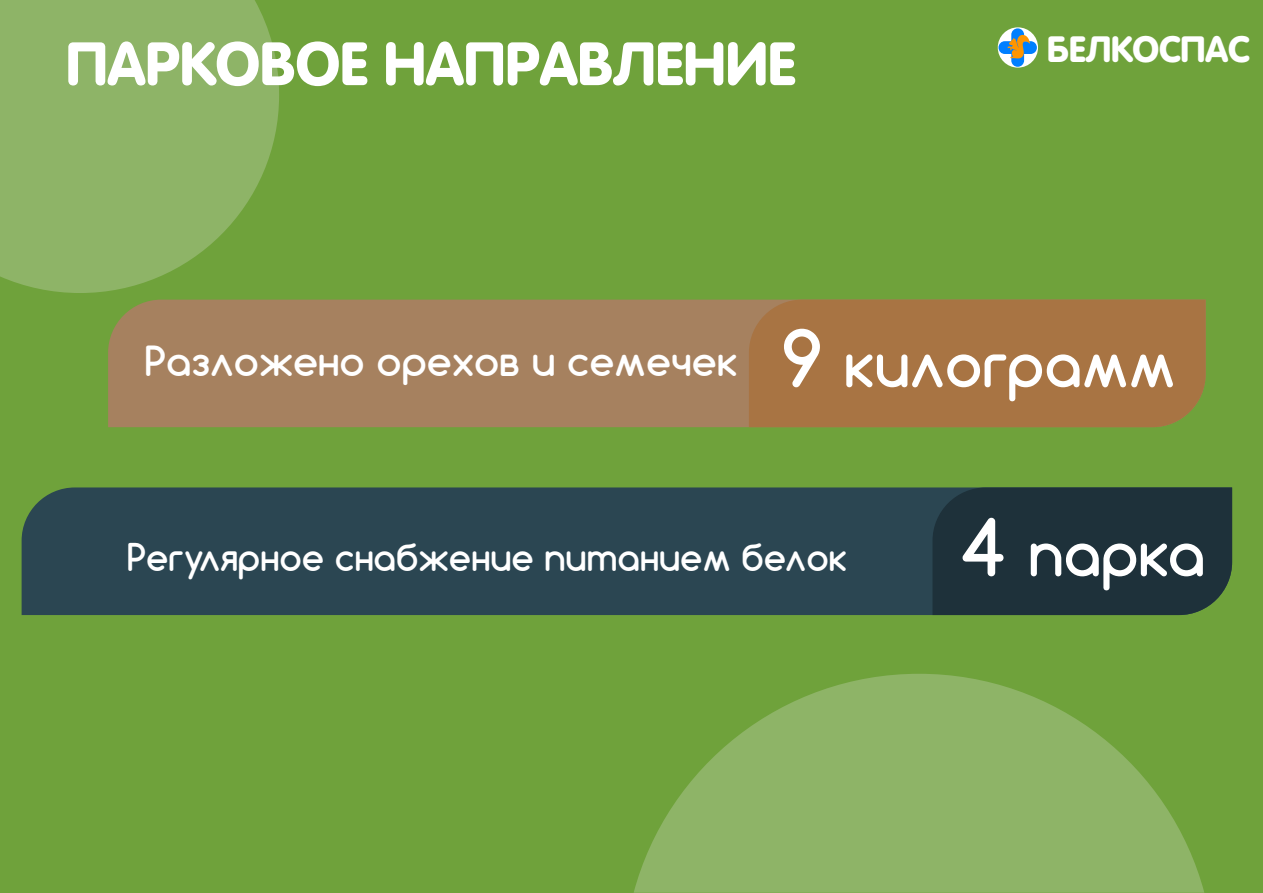
<style>
.page{position:relative;width:1263px;height:893px;background:#6fa23b}
.page>*{position:absolute;margin:0;border:0;box-sizing:border-box;transform-origin:0 0}
.t1{font:700 60px "VAG World";color:#fff}
.t2{font:700 60px "Comfortaa";color:#fff}
.t3{font:700 39px "Comfortaa";color:#fff}
.t4{font:700 36px "Comfortaa";color:#fff}
.t5{font:700 36px "VAG World";color:#fff}
.s1{font-size:75px}
</style>
<div class="page">
<svg style="left:634px;top:674px;width:570px;height:219px;fill:#8eb467"></svg>
<svg style="left:0;top:0;width:279px;height:293px;background:#8ab161"></svg>
<svg style="left:998px;top:27px;width:40px;height:41px"></svg>
<svg style="left:1011px;top:28px;width:13px;height:39px"></svg>
<div style="left:998px;top:41px;width:39px;height:13px;background:#007fff;border-radius:6px"></div>
<svg style="left:1007px;top:35px;width:23px;height:23px"></svg>
<div style="left:108px;top:300px;width:641px;height:127px;background:#a6815f"></div>
<div style="left:22px;top:487px;width:910px;height:128px;background:#2b4652"></div>
<div style="left:749px;top:300px;width:456px;height:127px;background:#a87443"></div>
<div style="left:932px;top:487px;width:300px;height:128px;background:#1e313a"></div>
<h1 class="t1" style="left:66px;top:37px;width:731px">ПАРКОВОЕ НАПРАВЛЕНИЕ</h1>
<p class="t5" style="left:1047px;top:33px;width:204px">БЕЛКОСПАС</p>
<p class="t3" style="left:145px;top:346px;width:594px">Разложено орехов и семечек</p>
<h1 class="t2" style="left:781px;top:340px;width:396px"><span class="s1">9</span> килограмм</h1>
<p class="t4" style="left:127px;top:543px;width:722px">Регулярное снабжение питанием белок</p>
<h1 class="t2" style="left:959px;top:529px;width:247px"><span class="s1">4</span> парка</h1>
</div>
